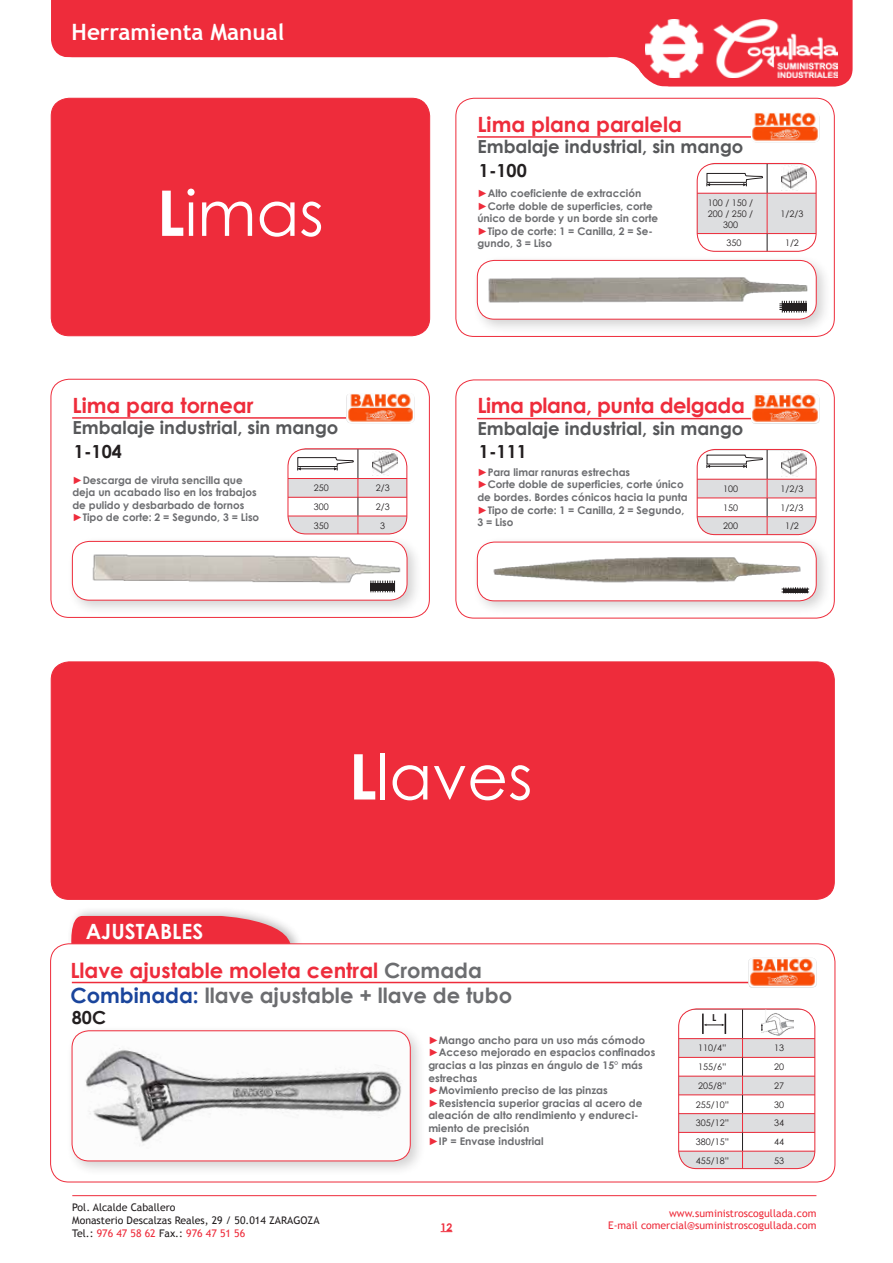
<style>
.page{position:relative;width:893px;height:1263px;background:#fff}
.page>*{position:absolute;margin:0;border:0;box-sizing:border-box;transform-origin:0 0}
.t1{font:63px "Century Gothic";color:#fff}
.t2{font:700 22.5px "Trebuchet MS";color:#fff}
.t3{font:700 21px/25.2px "Century Gothic";color:#6c6d70}
.t4{font:700 21px "Century Gothic";color:#ee2c3b}
.t5{font:700 21px "Century Gothic";letter-spacing:-.02em;color:#ee2c3b}
.t6{font:700 21px "Century Gothic";color:#fff}
.t7{font:700 18px "Century Gothic";color:#57585a}
.t8{font:700 18px "Century Gothic";color:#231f20}
.t9{font:700 10.5px/12.6px "Century Gothic";color:#6c6d70}
.t10{font:10.5px/12.6px "Trebuchet MS";color:#231f20}
.t11{font:10.5px/12.6px "Trebuchet MS";color:#ee2c3b;text-align:right}
.t12{font:700 10.5px "Century Gothic";color:#ee2c3b}
.t13{font:700 9.6px "Century Gothic";color:#231f20}
.t14{font:9px/10.8px "Century Gothic";color:#231f20;text-align:center}
.s1{font-weight:700}
.s2{font-weight:400;color:#ee2c3b}
.s3{color:#ee2c3b}
.s4{color:#1a459c}
</style>
<div class="page">
<div style="left:51px;top:0;width:802px;height:87px;background:#ee2c3b"></div>
<img style="left:645px;top:19px;width:193px;height:58px">
<div style="left:27px;top:57px;width:585px;height:57px;background:#fff"></div>
<div style="left:582px;top:58px;width:63px;height:62px;background:#fff;border-radius:50%"></div>
<div style="left:582px;top:57px;width:64px;height:64px;border:2px solid #fff;border-radius:50%"></div>
<svg style="left:639px;top:73px;width:40px;height:24px"></svg>
<svg style="left:51px;top:40px;width:32px;height:18px"></svg>
<hr style="left:72px;top:1195px;width:744px;height:1px;background:#ee2c3b">
<div style="left:51px;top:98px;width:379px;height:238px;background:#ee2c3b;border-radius:18px"></div>
<div style="left:51px;top:98px;width:379px;height:238px;border:1px solid #ee2c3b;border-radius:18px"></div>
<hr style="left:477px;top:136px;width:328px;height:2px;background:#ee2c3b">
<div style="left:456px;top:98px;width:378px;height:239px;border:1px solid #ee2c3b;border-radius:18px"></div>
<img style="left:751px;top:112px;width:69px;height:29px">
<div style="left:471px;top:254px;width:361px;height:81px;background:#231f20;opacity:.2"></div>
<img style="left:481px;top:260px;width:335px;height:59px">
<div style="left:477px;top:260px;width:339px;height:59px;border:1px solid #ee2c3b;border-radius:17px"></div>
<svg style="left:779px;top:301px;width:27px;height:12px"></svg>
<svg style="left:697px;top:163px;width:119px;height:88px"></svg>
<img style="left:782px;top:166px;width:24px;height:24px">
<hr style="left:72px;top:417px;width:328px;height:2px;background:#ee2c3b">
<hr style="left:477px;top:418px;width:328px;height:1px;background:#ee2c3b">
<div style="left:51px;top:379px;width:379px;height:239px;border:1px solid #ee2c3b;border-radius:18px"></div>
<div style="left:456px;top:380px;width:378px;height:238px;border:1px solid #ee2c3b;border-radius:18px"></div>
<img style="left:346px;top:393px;width:69px;height:30px">
<img style="left:751px;top:394px;width:69px;height:30px">
<div style="left:66px;top:535px;width:357px;height:81px;background:#231f20;opacity:.2"></div>
<img style="left:72px;top:541px;width:335px;height:59px">
<div style="left:72px;top:541px;width:335px;height:59px;border:1px solid #ee2c3b;border-radius:17px"></div>
<div style="left:471px;top:536px;width:361px;height:81px;background:#231f20;opacity:.2"></div>
<div style="left:477px;top:542px;width:339px;height:59px;background:#fff;border-radius:17px"></div>
<img style="left:488px;top:542px;width:318px;height:59px">
<div style="left:477px;top:542px;width:339px;height:59px;border:1px solid #ee2c3b;border-radius:17px"></div>
<svg style="left:370px;top:581px;width:25px;height:11px"></svg>
<svg style="left:288px;top:449px;width:119px;height:85px"></svg>
<svg style="left:697px;top:449px;width:119px;height:86px"></svg>
<img style="left:372px;top:451px;width:25px;height:25px">
<img style="left:782px;top:452px;width:24px;height:24px">
<svg style="left:782px;top:587px;width:27px;height:6px"></svg>
<div style="left:51px;top:662px;width:783px;height:237px;background:#ee2c3b;border-radius:18px"></div>
<div style="left:51px;top:662px;width:783px;height:237px;border:1px solid #ee2c3b;border-radius:18px"></div>
<div style="left:67px;top:906px;width:237px;height:101px;background:#231f20;opacity:.31"></div>
<svg style="left:68px;top:916px;width:223px;height:28px;background:#ed404e"></svg>
<div style="left:51px;top:944px;width:784px;height:238px;background:#fff;border-radius:18px"></div>
<div style="left:50px;top:944px;width:785px;height:238px;border:1px solid #ee2c3b;border-radius:18px"></div>
<hr style="left:72px;top:982px;width:697px;height:1px;background:#ee2c3b">
<img style="left:748px;top:958px;width:69px;height:30px">
<div style="left:66px;top:1025px;width:360px;height:151px;background:#231f20;opacity:.2"></div>
<img style="left:72px;top:1031px;width:338px;height:130px">
<div style="left:72px;top:1030px;width:338px;height:131px;border:1px solid #ee2c3b;border-radius:17px"></div>
<svg style="left:679px;top:1009px;width:136px;height:159px"></svg>
<h2 class="t2" style="left:72px;top:18px;width:214px">Herramienta Manual</h2>
<h1 class="t1" style="left:157px;top:169px;width:168px"><span class="s1">L</span>imas</h1>
<h3 class="t4" style="left:72px;top:389px;width:183px">Lima para tornear</h3>
<h3 class="t7" style="left:72px;top:414px;width:268px">Embalaje industrial, sin mango</h3>
<h3 class="t4" style="left:477px;top:108px;width:206px">Lima plana paralela</h3>
<h3 class="t7" style="left:477px;top:133px;width:268px">Embalaje industrial, sin mango</h3>
<h3 class="t8" style="left:479px;top:156px;width:49px">1-100</h3>
<p class="t9" style="left:477px;top:186px;width:182px"><span class="s2">►</span>Alto coeficiente de extracción <span class="s2">►</span>Corte doble de superficies, corte único de borde y un borde sin corte <span class="s2">►</span>Tipo de corte: 1 = Canilla, 2 = Se&shy;gundo, 3 = Liso</p>
<p class="t14" style="left:708px;top:197px;width:47px">100 / 150 /<br>200 / 250 /<br>300</p>
<p class="t14" style="left:781px;top:208px;width:24px">1/2/3</p>
<p class="t14" style="left:726px;top:237px;width:16px">350</p>
<p class="t14" style="left:785px;top:237px;width:15px">1/2</p>
<h3 class="t5" style="left:477px;top:390px;width:269px">Lima plana, punta delgada</h3>
<h3 class="t7" style="left:477px;top:415px;width:268px">Embalaje industrial, sin mango</h3>
<h3 class="t8" style="left:74px;top:437px;width:49px">1-104</h3>
<h3 class="t8" style="left:479px;top:438px;width:49px">1-111</h3>
<p class="t9" style="left:72px;top:473px;width:188px"><span class="s2">►</span>Descarga de viruta sencilla que deja un acabado liso en los trabajos de pulido y desbarbado de tornos <span class="s2">►</span>Tipo de corte: 2 = Segundo, 3 = Liso</p>
<p class="t9" style="left:477px;top:465px;width:212px"><span class="s2">►</span>Para limar ranuras estrechas<br><span class="s2">►</span>Corte doble de superficies, corte único de bordes. Bordes cónicos hacia la punta <span class="s2">►</span>Tipo de corte: 1 = Canilla, 2 = Segundo,<br>3 = Liso</p>
<p class="t14" style="left:314px;top:482px;width:16px">250</p>
<p class="t14" style="left:376px;top:482px;width:15px">2/3</p>
<p class="t14" style="left:314px;top:501px;width:16px">300</p>
<p class="t14" style="left:376px;top:501px;width:15px">2/3</p>
<p class="t14" style="left:314px;top:520px;width:16px">350</p>
<p class="t14" style="left:380px;top:520px;width:6px">3</p>
<p class="t14" style="left:723px;top:483px;width:16px">100</p>
<p class="t14" style="left:781px;top:483px;width:24px">1/2/3</p>
<p class="t14" style="left:723px;top:502px;width:16px">150</p>
<p class="t14" style="left:781px;top:502px;width:24px">1/2/3</p>
<p class="t14" style="left:723px;top:521px;width:16px">200</p>
<p class="t14" style="left:785px;top:521px;width:15px">1/2</p>
<h3 class="t6" style="left:86px;top:915px;width:119px">AJUSTABLES</h3>
<h1 class="t1" style="left:349px;top:733px;width:185px"><span class="s1">L</span>laves</h1>
<h3 class="t3" style="left:70px;top:956px;width:443px"><span class="s3">Llave ajustable moleta central</span> Cromada<br><span class="s4">Combinada:</span> llave ajustable + llave de tubo</h3>
<h3 class="t8" style="left:72px;top:1004px;width:36px">80C</h3>
<p class="t13" style="left:712px;top:1010px;width:6px">L</p>
<p class="t10" style="left:72px;top:1201px;width:249px">Pol. Alcalde Caballero<br>Monasterio Descalzas Reales, 29 / 50.014 ZARAGOZA<br>Tel.: <span class="s3">976 47 58 62</span> Fax.: <span class="s3">976 47 51 56</span></p>
<p class="t9" style="left:428px;top:1033px;width:228px"><span class="s2">►</span>Mango ancho para un uso más cómodo <span class="s2">►</span>Acceso mejorado en espacios confinados gracias a las pinzas en ángulo de 15° más estrechas<br><span class="s2">►</span>Movimiento preciso de las pinzas <span class="s2">►</span>Resistencia superior gracias al acero de aleación de alto rendimiento y endureci&shy;miento de precisión<br><span class="s2">►</span>IP = Envase industrial</p>
<p class="t14" style="left:698px;top:1042px;width:30px">110/4”</p>
<p class="t14" style="left:774px;top:1042px;width:11px">13</p>
<p class="t14" style="left:698px;top:1061px;width:30px">155/6”</p>
<p class="t14" style="left:774px;top:1061px;width:11px">20</p>
<p class="t14" style="left:698px;top:1080px;width:30px">205/8”</p>
<p class="t14" style="left:774px;top:1080px;width:11px">27</p>
<p class="t14" style="left:696px;top:1099px;width:35px">255/10”</p>
<p class="t14" style="left:774px;top:1099px;width:11px">30</p>
<p class="t14" style="left:696px;top:1117px;width:35px">305/12”</p>
<p class="t14" style="left:774px;top:1117px;width:11px">34</p>
<p class="t14" style="left:696px;top:1136px;width:35px">380/15”</p>
<p class="t14" style="left:774px;top:1136px;width:11px">44</p>
<p class="t14" style="left:696px;top:1155px;width:35px">455/18”</p>
<p class="t14" style="left:774px;top:1155px;width:11px">53</p>
<p class="t12" style="left:441px;top:1219px;width:13px">12</p>
<p class="t11" style="left:608px;top:1207px;width:210px">www.suministroscogullada.com<br>E-mail comercial@suministroscogullada.com</p>
</div>
